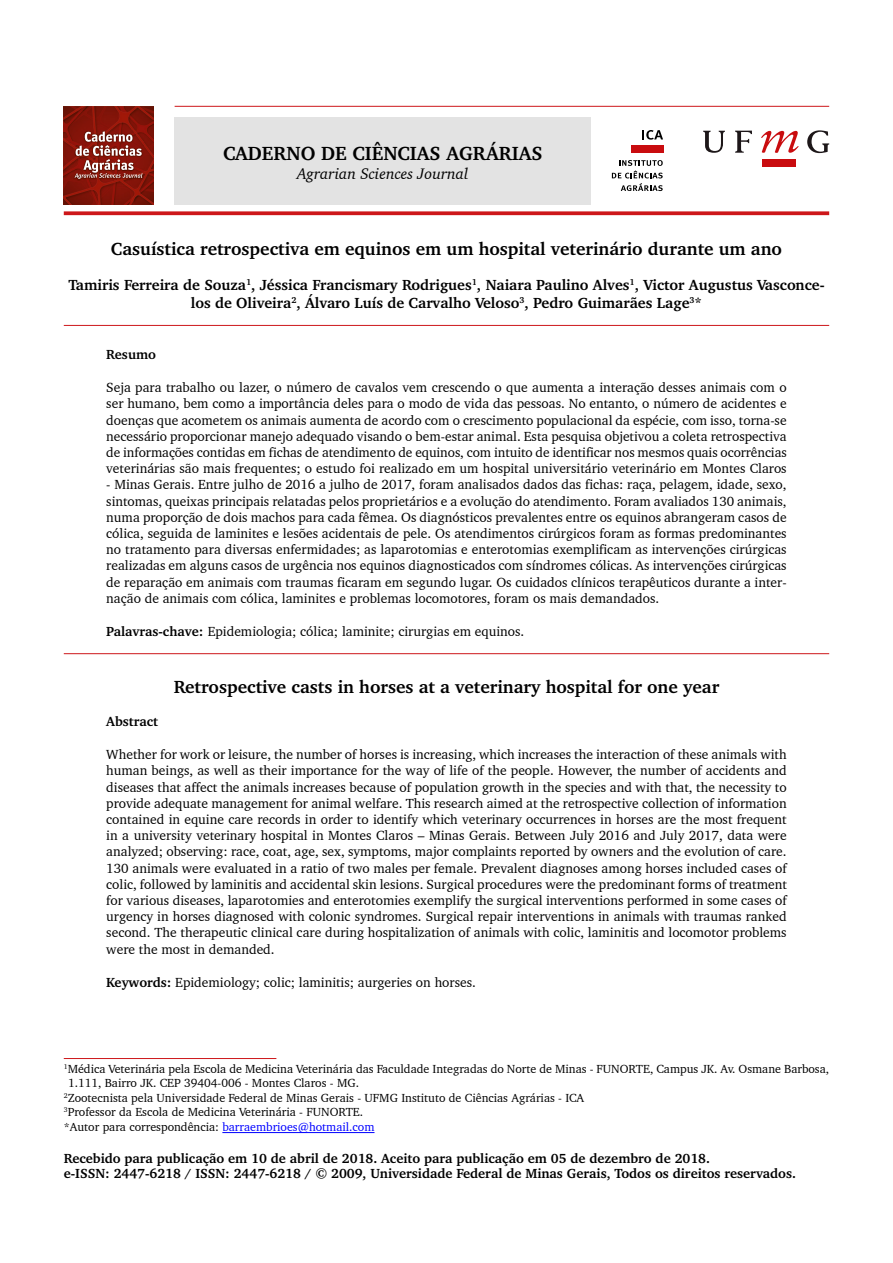
<style>
.page{position:relative;width:893px;height:1263px;background:#fff}
.page>*{position:absolute;margin:0;border:0;box-sizing:border-box;transform-origin:0 0}
.t1{font:700 19.5px "Charter BT";color:#000}
.t2{font:700 18px "Charter BT";color:#000}
.t3{font:italic 15.6px "Charter BT";color:#000}
.t4{font:700 15px/18px "Charter BT";color:#000;text-align:center}
.t5{font:13.5px/16.2px "Charter BT";color:#000;text-align:justify}
.t6{font:700 13.5px/15px "Charter BT";color:#000}
.t7{font:12px "Charter BT";color:#000}
.s1{font-weight:700}
.s2{color:#00f}
</style>
<div class="page">
<div style="left:175px;top:117px;width:416px;height:87px;background:#e3e3e3"></div>
<svg style="left:703px;top:131px;width:22px;height:22px"></svg>
<svg style="left:735px;top:131px;width:17px;height:22px"></svg>
<svg style="left:807px;top:130px;width:22px;height:23px"></svg>
<svg style="left:761px;top:131px;width:38px;height:22px"></svg>
<div style="left:762px;top:159px;width:33px;height:8px;background:#c90c0f"></div>
<svg style="left:642px;top:130px;width:21px;height:10px"></svg>
<svg style="left:612px;top:160px;width:51px;height:31px"></svg>
<div style="left:631px;top:145px;width:32px;height:8px;background:#c90c0f"></div>
<hr style="left:175px;top:106px;width:654px;height:1px;background:#cd171a">
<img style="left:64px;top:106px;width:90px;height:98px">
<img style="left:73px;top:130px;width:71px;height:50px">
<svg style="left:75px;top:131px;width:67px;height:48px;background:#9e5048"></svg>
<svg style="left:64px;top:211px;width:765px;height:4px;background:#d22e30"></svg>
<hr style="left:64px;top:325px;width:765px;height:1px;background:#cd171a">
<hr style="left:64px;top:653px;width:765px;height:1px;background:#cd171a">
<hr style="left:64px;top:1058px;width:212px;height:1px;background:#cd171a">
<hr style="left:222px;top:1132px;width:152px;height:1px;background:#00f">
<h1 class="t1" style="left:223px;top:141px;width:321px">CADERNO DE CIÊNCIAS AGRÁRIAS</h1>
<p class="t3" style="left:297px;top:163px;width:173px">Agrarian Sciences Journal</p>
<h2 class="t2" style="left:111px;top:237px;width:672px">Casuística retrospectiva em equinos em um hospital veterinário durante um ano</h2>
<p class="t4" style="left:68px;top:275px;width:758px">Tamiris Ferreira de Souza<sup>1</sup>, Jéssica Francismary Rodrigues<sup>1</sup>, Naiara Paulino Alves<sup>1</sup>, Victor Augustus Vasconce&shy;los de Oliveira<sup>2</sup>, Álvaro Luís de Carvalho Veloso<sup>3</sup>, Pedro Guimarães Lage<sup>3</sup>*</p>
<p class="t6" style="left:106px;top:347px;width:51px">Resumo</p>
<p class="t5" style="left:106px;top:379px;width:682px">Seja para trabalho ou lazer, o número de cavalos vem crescendo o que aumenta a interação desses animais com o ser humano, bem como a importância deles para o modo de vida das pessoas. No entanto, o número de acidentes e doenças que acometem os animais aumenta de acordo com o crescimento populacional da espécie, com isso, torna-se necessário proporcionar manejo adequado visando o bem-estar animal. Esta pesquisa objetivou a coleta retrospectiva de informações contidas em fichas de atendimento de equinos, com intuito de identificar nos mesmos quais ocorrências veterinárias são mais frequentes; o estudo foi realizado em um hospital universitário veterinário em Montes Claros</p>
<p class="t5" style="left:106px;top:476px;width:682px">- Minas Gerais. Entre julho de 2016 a julho de 2017, foram analisados dados das fichas: raça, pelagem, idade, sexo, sintomas, queixas principais relatadas pelos proprietários e a evolução do atendimento. Foram avaliados 130 animais, numa proporção de dois machos para cada fêmea. Os diagnósticos prevalentes entre os equinos abrangeram casos de cólica, seguida de laminites e lesões acidentais de pele. Os atendimentos cirúrgicos foram as formas predominantes no tratamento para diversas enfermidades; as laparotomias e enterotomias exemplificam as intervenções cirúrgicas realizadas em alguns casos de urgência nos equinos diagnosticados com síndromes cólicas. As intervenções cirúrgicas de reparação em animais com traumas ficaram em segundo lugar. Os cuidados clínicos terapêuticos durante a inter&shy;nação de animais com cólica, laminites e problemas locomotores, foram os mais demandados.</p>
<p class="t5" style="left:106px;top:623px;width:419px"><span class="s1">Palavras-chave:</span> Epidemiologia; cólica; laminite; cirurgias em equinos.</p>
<h2 class="t2" style="left:174px;top:675px;width:547px">Retrospective casts in horses at a veterinary hospital for one year</h2>
<p class="t6" style="left:106px;top:713px;width:53px">Abstract</p>
<p class="t5" style="left:106px;top:746px;width:682px">Whether for work or leisure, the number of horses is increasing, which increases the interaction of these animals with human beings, as well as their importance for the way of life of the people. However, the number of accidents and diseases that affect the animals increases because of population growth in the species and with that, the necessity to provide adequate management for animal welfare. This research aimed at the retrospective collection of information contained in equine care records in order to identify which veterinary occurrences in horses are the most frequent in a university veterinary hospital in Montes Claros – Minas Gerais. Between July 2016 and July 2017, data were analyzed; observing: race, coat, age, sex, symptoms, major complaints reported by owners and the evolution of care.<br>130 animals were evaluated in a ratio of two males per female. Prevalent diagnoses among horses included cases of colic, followed by laminitis and accidental skin lesions. Surgical procedures were the predominant forms of treatment for various diseases, laparotomies and enterotomies exemplify the surgical interventions performed in some cases of urgency in horses diagnosed with colonic syndromes. Surgical repair interventions in animals with traumas ranked second. The therapeutic clinical care during hospitalization of animals with colic, laminitis and locomotor problems were the most in demanded.</p>
<p class="t5" style="left:106px;top:974px;width:371px"><span class="s1">Keywords:</span> Epidemiology; colic; laminitis; aurgeries on horses.</p>
<p class="t7" style="left:64px;top:1061px;width:767px"><sup>1</sup>Médica Veterinária pela Escola de Medicina Veterinária das Faculdade Integradas do Norte de Minas - FUNORTE, Campus JK. Av. Osmane Barbosa,</p>
<p class="t7" style="left:68px;top:1076px;width:293px">1.111, Bairro JK. CEP 39404-006 - Montes Claros - MG.</p>
<p class="t7" style="left:64px;top:1090px;width:522px"><sup>2</sup>Zootecnista pela Universidade Federal de Minas Gerais - UFMG Instituto de Ciências Agrárias - ICA</p>
<p class="t7" style="left:64px;top:1104px;width:301px"><sup>3</sup>Professor da Escola de Medicina Veterinária - FUNORTE.</p>
<p class="t7" style="left:64px;top:1119px;width:312px">*Autor para correspondência: <span class="s2">barraembrioes@hotmail.com</span></p>
<p class="t6" style="left:64px;top:1150px;width:734px">Recebido para publicação em 10 de abril de 2018. Aceito para publicação em 05 de dezembro de 2018.<br>e-ISSN: 2447-6218 / ISSN: 2447-6218 / © 2009, Universidade Federal de Minas Gerais, Todos os direitos reservados.</p>
</div>
